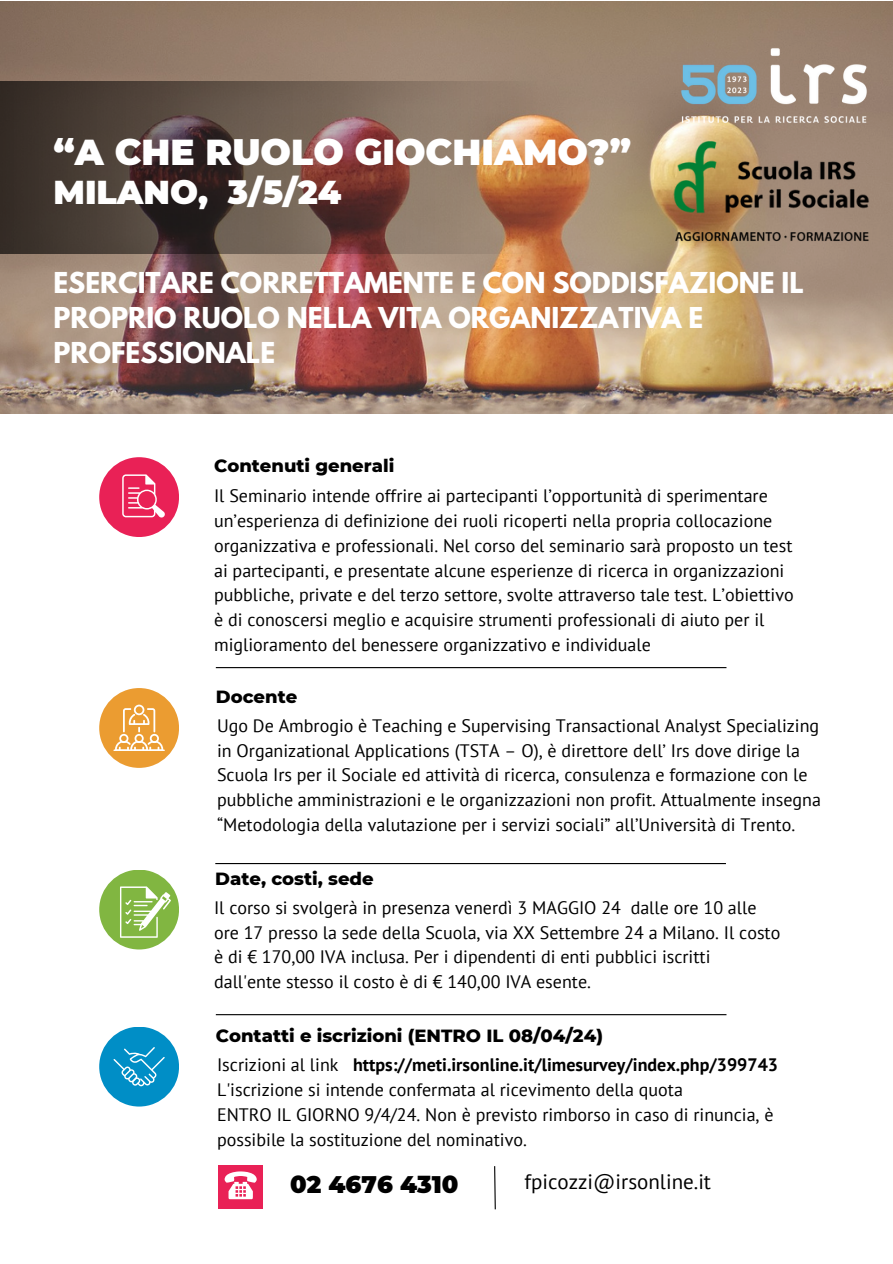
<style>
.page{position:relative;width:893px;height:1264px;background:#fff}
.page>*{position:absolute;margin:0;border:0;box-sizing:border-box;transform-origin:0 0}
.t1{font:900 36px "Montserrat";color:#fff}
.t2{font:900 33px "Montserrat";color:#fff}
.t3{font:700 25.5px/34.8px "League Spartan";color:#fff}
.t4{font:900 24px "Montserrat";color:#000}
.t5{font:21px "PT Sans";color:#000}
.t6{font:18px/24.8px "PT Sans";color:#000}
.t7{font:800 18px "Montserrat";color:#000}
.t8{font:700 18px "PT Sans";color:#000}
.s1{font-weight:400}
</style>
<div class="page">
<img style="left:0;top:2px;width:892px;height:412px">
<svg style="left:0;top:82px;width:641px;height:172px;background:#74594b"></svg>
<div style="left:99px;top:457px;width:80px;height:80px;background:#e92156;border-radius:50%"></div>
<svg style="left:122px;top:474px;width:43px;height:44px"></svg>
<hr style="left:216px;top:1014px;width:510px;height:1px;background:#000">
<hr style="left:215px;top:863px;width:511px;height:1px;background:#000">
<hr style="left:216px;top:667px;width:510px;height:1px;background:#000">
<img style="left:672px;top:39px;width:203px;height:92px">
<div style="left:99px;top:688px;width:80px;height:80px;background:#eb9c31;border-radius:50%"></div>
<svg style="left:115px;top:704px;width:48px;height:45px"></svg>
<hr style="left:113px;top:749px;width:52px;height:1px;background:#fff">
<svg style="left:494px;top:1166px;width:2px;height:44px"></svg>
<div style="left:218px;top:1165px;width:45px;height:44px;background:#e92156"></div>
<svg style="left:224px;top:1171px;width:33px;height:28px"></svg>
<div style="left:99px;top:1026px;width:80px;height:80px;background:#008ec6;border-radius:50%"></div>
<svg style="left:113px;top:1047px;width:52px;height:39px"></svg>
<div style="left:99px;top:869px;width:80px;height:80px;background:#81b641;border-radius:50%"></div>
<svg style="left:120px;top:886px;width:51px;height:51px"></svg>
<img style="left:672px;top:137px;width:198px;height:107px">
<p class="t1" style="left:54px;top:130px;width:579px">“A CHE RUOLO GIOCHIAMO?”</p>
<p class="t2" style="left:54px;top:172px;width:289px">MILANO, 3/5/24</p>
<h4 class="t3" style="left:54px;top:268px;width:751px">ESERCITARE CORRETTAMENTE E CON SODDISFAZIONE IL<br>PROPRIO RUOLO NELLA VITA ORGANIZZATIVA E<br>PROFESSIONALE</h4>
<h4 class="t7" style="left:214px;top:455px;width:182px">Contenuti generali</h4>
<p class="t6" style="left:214px;top:483px;width:581px">Il Seminario intende offrire ai partecipanti l’opportunità di sperimentare un’esperienza di definizione dei ruoli ricoperti nella propria collocazione organizzativa e professionali. Nel corso del seminario sarà proposto un test ai partecipanti, e presentate alcune esperienze di ricerca in organizzazioni pubbliche, private e del terzo settore, svolte attraverso tale test. L’obiettivo è di conoscersi meglio e acquisire strumenti professionali di aiuto per il miglioramento del benessere organizzativo e individuale</p>
<p class="t7" style="left:216px;top:685px;width:83px">Docente</p>
<p class="t6" style="left:217px;top:713px;width:605px">Ugo De Ambrogio è Teaching e Supervising Transactional Analyst Specializing in Organizational Applications (TSTA – O), è direttore dell’ Irs dove dirige la Scuola Irs per il Sociale ed attività di ricerca, consulenza e formazione con le pubbliche amministrazioni e le organizzazioni non profit. Attualmente insegna “Metodologia della valutazione per i servizi sociali” all’Università di Trento.</p>
<p class="t7" style="left:215px;top:867px;width:160px">Date, costi, sede</p>
<h4 class="t6" style="left:214px;top:894px;width:567px">Il corso si svolgerà in presenza venerdì 3 MAGGIO 24 dalle ore 10 alle ore 17 presso la sede della Scuola, via XX Settembre 24 a Milano. Il costo è di € 170,00 IVA inclusa. Per i dipendenti di enti pubblici iscritti dall'ente stesso il costo è di € 140,00 IVA esente.</h4>
<h2 class="t7" style="left:216px;top:1024px;width:388px">Contatti e iscrizioni (ENTRO IL 08/04/24)</h2>
<p class="t8" style="left:217px;top:1052px;width:562px"><span class="s1">Iscrizioni al link</span> https://meti.irsonline.it/limesurvey/index.php/399743</p>
<p class="t6" style="left:217px;top:1076px;width:467px">L'iscrizione si intende confermata al ricevimento della quota</p>
<h4 class="t6" style="left:217px;top:1101px;width:558px">ENTRO IL GIORNO 9/4/24. Non è previsto rimborso in caso di rinuncia, è possibile la sostituzione del nominativo.</h4>
<h1 class="t4" style="left:290px;top:1169px;width:170px">02 4676 4310</h1>
<p class="t5" style="left:524px;top:1167px;width:188px">fpicozzi@irsonline.it</p>
</div>
